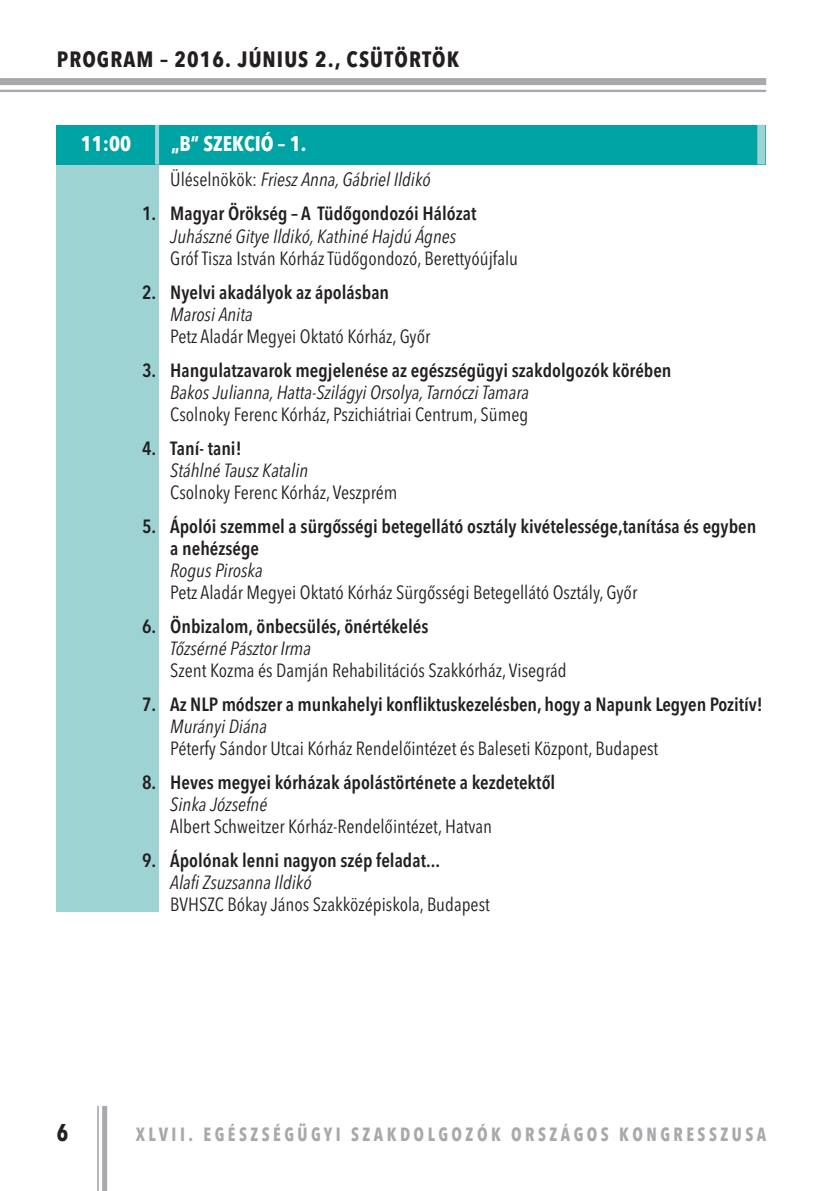
<style>
.page{position:relative;width:840px;height:1191px;background:#fff}
.page>*{position:absolute;margin:0;border:0;box-sizing:border-box;transform-origin:0 0}
.t1{font:700 24px "Avenir Next Condensed";color:#231f20;scale:.91 1}
.t2{font:700 22px "Avenir Next Condensed";letter-spacing:.05em;color:#231f20}
.t3{font:700 21px "Avenir Next Condensed";color:#fff}
.t4{font:19px "Avenir Next Condensed";color:#231f20}
.t5{font:600 19px/22px "Avenir Next Condensed";color:#231f20}
.t6{font:italic 19px "Avenir Next Condensed";color:#231f20}
.t7{font:700 19px "Avenir Next Condensed";letter-spacing:.2em;color:#a8a9ad;scale:.91 1}
.s1{font-style:normal}
</style>
<div class="page">
<div style="left:102px;top:1106px;width:5px;height:85px;background:#a8a9ad"></div>
<hr style="left:97px;top:1106px;width:2px;height:85px;background:#a8a9ad">
<div style="left:0;top:78px;width:765px;height:7px;background:#a8a9ad"></div>
<hr style="left:0;top:90px;width:765px;height:2px;background:#a8a9ad">
<div style="left:57px;top:161px;width:102px;height:750px;background:#9ed3d4"></div>
<div style="left:57px;top:125px;width:100px;height:39px;background:#00a3a3"></div>
<div style="left:157px;top:125px;width:607px;height:39px;background:#00a3a3"></div>
<hr style="left:155px;top:125px;width:4px;height:39px;background:#9ed3d4">
<svg style="left:757px;top:125px;width:7px;height:39px"></svg>
<p class="t2" style="left:57px;top:46px;width:404px">PROGRAM – 2016. JÚNIUS 2., CSÜTÖRTÖK</p>
<p class="t3" style="left:81px;top:131px;width:52px">11:00</p>
<p class="t3" style="left:171px;top:131px;width:137px">„B” SZEKCIÓ – 1.</p>
<p class="t6" style="left:170px;top:168px;width:262px"><span class="s1">Üléselnökök:</span> Friesz Anna, Gábriel Ildikó</p>
<p class="t5" style="left:142px;top:202px;width:336px">1. Magyar Örökség – A Tüdőgondozói Hálózat</p>
<p class="t6" style="left:170px;top:224px;width:287px">Juhászné Gitye Ildikó, Kathiné Hajdú Ágnes</p>
<p class="t4" style="left:170px;top:242px;width:349px">Gróf Tisza István Kórház Tüdőgondozó, Berettyóújfalu</p>
<p class="t5" style="left:142px;top:280px;width:248px">2. Nyelvi akadályok az ápolásban</p>
<p class="t6" style="left:170px;top:302px;width:84px">Marosi Anita</p>
<p class="t4" style="left:170px;top:320px;width:261px">Petz Aladár Megyei Oktató Kórház, Győr</p>
<p class="t5" style="left:142px;top:358px;width:530px">3. Hangulatzavarok megjelenése az egészségügyi szakdolgozók körében</p>
<p class="t6" style="left:170px;top:380px;width:360px">Bakos Julianna, Hatta-Szilágyi Orsolya,Tarnóczi Tamara</p>
<p class="t4" style="left:170px;top:398px;width:359px">Csolnoky Ferenc Kórház, Pszichiátriai Centrum, Sümeg</p>
<p class="t5" style="left:142px;top:436px;width:101px">4. Taní- tani!</p>
<p class="t6" style="left:170px;top:458px;width:139px">Stáhlné Tausz Katalin</p>
<p class="t4" style="left:170px;top:476px;width:228px">Csolnoky Ferenc Kórház, Veszprém</p>
<p class="t5" style="left:170px;top:514px;width:587px;text-indent:-28px">5. Ápolói szemmel a sürgősségi betegellátó osztály kivételessége,tanítása és egyben a nehézsége</p>
<p class="t6" style="left:170px;top:558px;width:94px">Rogus Piroska</p>
<p class="t4" style="left:170px;top:576px;width:468px">Petz Aladár Megyei Oktató Kórház Sürgősségi Betegellátó Osztály, Győr</p>
<p class="t5" style="left:142px;top:614px;width:288px">6. Önbizalom, önbecsülés, önértékelés</p>
<p class="t6" style="left:170px;top:636px;width:142px">Tőzsérné Pásztor Irma</p>
<p class="t4" style="left:170px;top:654px;width:398px">Szent Kozma és Damján Rehabilitációs Szakkórház, Visegrád</p>
<p class="t5" style="left:142px;top:692px;width:621px">7. Az NLP módszer a munkahelyi konfliktuskezelésben, hogy a Napunk Legyen Pozitív!</p>
<p class="t6" style="left:170px;top:714px;width:98px">Murányi Diána</p>
<p class="t4" style="left:170px;top:732px;width:489px">Péterfy Sándor Utcai Kórház Rendelőintézet és Baleseti Központ, Budapest</p>
<p class="t5" style="left:142px;top:770px;width:414px">8. Heves megyei kórházak ápolástörténete a kezdetektől</p>
<p class="t6" style="left:170px;top:792px;width:98px">Sinka Józsefné</p>
<p class="t4" style="left:170px;top:810px;width:323px">Albert Schweitzer Kórház-Rendelőintézet, Hatvan</p>
<p class="t5" style="left:142px;top:848px;width:299px">9. Ápolónak lenni nagyon szép feladat...</p>
<p class="t6" style="left:170px;top:870px;width:143px">Alafi Zsuzsanna Ildikó</p>
<p class="t4" style="left:170px;top:888px;width:321px">BVHSZC Bókay János Szakközépiskola, Budapest</p>
<p class="t1" style="left:57px;top:1118px;width:14px">6</p>
<p class="t7" style="left:136px;top:1122px;width:693px">XLVII. EGÉSZSÉGÜGYI SZAKDOLGOZÓK ORSZÁGOS KONGRESSZUSA</p>
</div>
